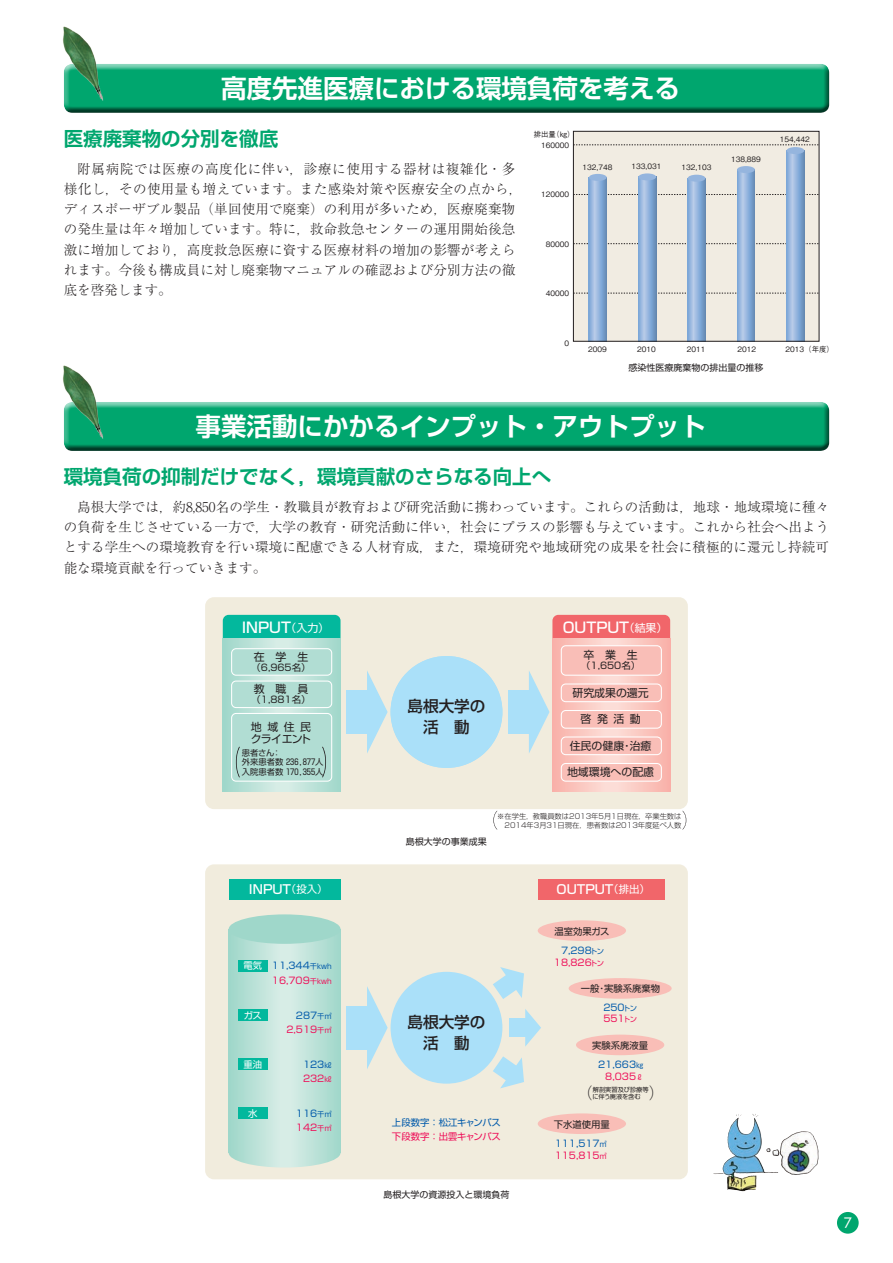
<style>
.page{position:relative;width:893px;height:1263px;background:#fff}
.page>*{position:absolute;margin:0;border:0;box-sizing:border-box;transform-origin:0 0}
.t1{font:700 25.5px "Shin Go Pr 6 De";color:#fff}
.t2{font:700 19.5px "Shin Go Pr 6 De";color:#00a66e}
.t3{font:500 15.6px/20.7px "Shin Go Pr 5";color:#231f20;text-align:center}
.t4{font:300 expanded 15.6px "Shin Go Pr 5";color:#231f20}
.t5{font:500 14.55px "Shin Go Pr 5";color:#fff}
.t6{font:500 14.1px "Futura";color:#fff}
.t7{font:300 13.5px/20.2px "Ryumin Pr 6";letter-spacing:.015em;color:#231f20}
.t8{font:500 12.45px "Shin Go Pr 5";color:#fff}
.t9{font:10.95px "Shin Go Pr 5";color:#231f20}
.t10{font:10.95px/12.1px "Shin Go Pr 5";letter-spacing:-.05em;color:#231f20}
.t11{font:9.3px/12.5px "Shin Go Pr 5";color:#015aaa}
.t12{font:9.3px "Shin Go Pr 5";color:#231f20}
.t13{font:9.3px/14.5px "Shin Go Pr 5";color:#ee1059;text-align:right}
.t14{font:9.3px "Shin Go Pr 5";color:#fff}
.t15{font:9px "Shin Go Pr 5";color:#231f20}
.t16{font:8.25px/9.3px "Shin Go Pr 5";color:#231f20}
.t17{font:500 7.35px "Gothic BBB Pr 5";color:#231f20}
.t18{font:300 7.2px/8.9px "Shin Go Pr 6";color:#231f20}
.t19{font:6.3px "Shin Go Pr 5";letter-spacing:-.005em;color:#231f20}
.t20{font:6.3px "Shin Go Pr 5";letter-spacing:-.03em;color:#231f20}
.s1{font-weight:400;font-size:10.95px}
.s2{font-weight:400;font-size:10.35px}
.s3{font-size:7.2px}
.s4{color:#015aaa}
.s5{font-size:7.2px;color:#015aaa}
.s6{color:#ee1059}
.s7{font-size:7.2px;color:#ee1059}
</style>
<div class="page">
<div style="left:837px;top:1212px;width:22px;height:21px;background:#00a66e;border-radius:50%"></div>
<div style="left:63px;top:63px;width:766px;height:45px;background:#8bd6bd"></div>
<div style="left:63px;top:65px;width:766px;height:48px;background:#231f20;opacity:.75"></div>
<div style="left:63px;top:402px;width:766px;height:44px;background:#8bd6bd"></div>
<div style="left:63px;top:403px;width:766px;height:48px;background:#231f20;opacity:.75"></div>
<img style="left:63px;top:26px;width:46px;height:77px">
<img style="left:63px;top:365px;width:46px;height:76px">
<div style="left:573px;top:131px;width:246px;height:210px;background:#f1ece2"></div>
<svg style="left:576px;top:194px;width:240px;height:1px"></svg>
<svg style="left:576px;top:145px;width:240px;height:1px"></svg>
<svg style="left:576px;top:243px;width:240px;height:1px"></svg>
<svg style="left:576px;top:293px;width:240px;height:1px"></svg>
<svg style="left:589px;top:179px;width:18px;height:161px;background:#8eaed7"></svg>
<svg style="left:638px;top:178px;width:18px;height:162px;background:#8eafd8"></svg>
<svg style="left:688px;top:180px;width:17px;height:160px;background:#90b0d9"></svg>
<svg style="left:737px;top:171px;width:18px;height:169px;background:#8eafd7"></svg>
<svg style="left:786px;top:150px;width:18px;height:190px;background:#8eafd8"></svg>
<div style="left:589px;top:174px;width:18px;height:7px;background:#95b5de;border-radius:50%"></div>
<div style="left:638px;top:173px;width:18px;height:7px;background:#95b5de;border-radius:50%"></div>
<div style="left:688px;top:175px;width:17px;height:7px;background:#95b5de;border-radius:50%"></div>
<div style="left:737px;top:166px;width:18px;height:7px;background:#95b5de;border-radius:50%"></div>
<div style="left:787px;top:147px;width:17px;height:7px;background:#95b5de;border-radius:50%"></div>
<div style="left:573px;top:131px;width:246px;height:211px;border:1px solid #231f20"></div>
<svg style="left:205px;top:864px;width:483px;height:316px;background:#dde4da"></svg>
<div style="left:238px;top:960px;width:30px;height:12px;background:#03b89d"></div>
<div style="left:238px;top:1009px;width:30px;height:12px;background:#03b89d"></div>
<div style="left:238px;top:1058px;width:30px;height:12px;background:#03b89d"></div>
<div style="left:238px;top:1107px;width:30px;height:12px;background:#03b89d"></div>
<svg style="left:205px;top:597px;width:483px;height:233px;background:#dde2dc"></svg>
<div style="left:232px;top:649px;width:100px;height:26px;background:#b1ddd3;border-radius:4px"></div>
<div style="left:231px;top:648px;width:101px;height:28px;border:1px solid #fff;border-radius:4px"></div>
<div style="left:232px;top:681px;width:100px;height:26px;background:#b1ddd3;border-radius:4px"></div>
<div style="left:231px;top:680px;width:101px;height:28px;border:1px solid #fff;border-radius:4px"></div>
<div style="left:232px;top:713px;width:100px;height:68px;background:#b1ddd3;border-radius:4px"></div>
<div style="left:231px;top:713px;width:101px;height:69px;border:1px solid #fff;border-radius:4px"></div>
<div style="left:561px;top:646px;width:100px;height:29px;background:#f9beb7;border-radius:4px"></div>
<div style="left:561px;top:645px;width:101px;height:31px;border:1px solid #fff;border-radius:4px"></div>
<div style="left:561px;top:684px;width:100px;height:18px;background:#f9beb7;border-radius:4px"></div>
<div style="left:561px;top:683px;width:101px;height:19px;border:1px solid #fff;border-radius:4px"></div>
<div style="left:561px;top:763px;width:100px;height:18px;background:#f9beb7;border-radius:4px"></div>
<div style="left:561px;top:763px;width:101px;height:19px;border:1px solid #fff;border-radius:4px"></div>
<div style="left:561px;top:737px;width:100px;height:18px;background:#f9beb7;border-radius:4px"></div>
<div style="left:561px;top:736px;width:101px;height:19px;border:1px solid #fff;border-radius:4px"></div>
<div style="left:561px;top:710px;width:100px;height:18px;background:#f9beb7;border-radius:4px"></div>
<div style="left:561px;top:710px;width:101px;height:19px;border:1px solid #fff;border-radius:4px"></div>
<svg style="left:236px;top:747px;width:4px;height:30px"></svg>
<svg style="left:322px;top:747px;width:4px;height:30px"></svg>
<svg style="left:493px;top:811px;width:4px;height:18px"></svg>
<svg style="left:682px;top:811px;width:4px;height:18px"></svg>
<img style="left:723px;top:1114px;width:36px;height:77px">
<h1 class="t1" style="left:221px;top:67px;width:461px">高度先進医療における環境負荷を考える</h1>
<h2 class="t2" style="left:64px;top:123px;width:216px">医療廃棄物の分別を徹底</h2>
<p class="t7" style="left:64px;top:158px;width:460px;text-indent:14px">附属病院では医療の高度化に伴い，診療に使用する器材は複雑化・多様化し，その使用量も増えています。また感染対策や医療安全の点から，ディスポーザブル製品（単回使用で廃棄）の利用が多いため，医療廃棄物の発生量は年々増加しています。特に，救命救急センターの運用開始後急激に増加しており，高度救急医療に資する医療材料の増加の影響が考えられます。今後も構成員に対し廃棄物マニュアルの確認および分別方法の徹底を啓発します。</p>
<p class="t17" style="left:534px;top:129px;width:42px">排出量（㎏）</p>
<p class="t17" style="left:541px;top:139px;width:30px">160000</p>
<p class="t17" style="left:582px;top:161px;width:31px">132,748</p>
<p class="t17" style="left:631px;top:161px;width:31px">133,031</p>
<p class="t17" style="left:682px;top:162px;width:31px">132,103</p>
<p class="t17" style="left:541px;top:189px;width:30px">120000</p>
<p class="t17" style="left:546px;top:238px;width:25px">80000</p>
<p class="t17" style="left:546px;top:288px;width:25px">40000</p>
<p class="t17" style="left:731px;top:154px;width:31px">138,889</p>
<p class="t17" style="left:780px;top:133px;width:31px">154,442</p>
<p class="t17" style="left:565px;top:337px;width:6px">0</p>
<p class="t17" style="left:588px;top:343px;width:20px">2009</p>
<p class="t17" style="left:637px;top:343px;width:20px">2010</p>
<p class="t17" style="left:687px;top:343px;width:20px">2011</p>
<p class="t17" style="left:737px;top:343px;width:20px">2012</p>
<p class="t17" style="left:785px;top:343px;width:50px">2013（年度）</p>
<p class="t15" style="left:628px;top:360px;width:136px">感染性医療廃棄物の排出量の推移</p>
<h1 class="t1" style="left:196px;top:405px;width:512px">事業活動にかかるインプット・アウトプット</h1>
<h2 class="t2" style="left:64px;top:461px;width:489px">環境負荷の抑制だけでなく，環境貢献のさらなる向上へ</h2>
<p class="t7" style="left:64px;top:496px;width:767px;text-align:justify;text-indent:14px">島根大学では，約8,850名の学生・教職員が教育および研究活動に携わっています。これらの活動は，地球・地域環境に種々の負荷を生じさせている一方で，大学の教育・研究活動に伴い，社会にプラスの影響も与えています。これから社会へ出ようとする学生への環境教育を行い環境に配慮できる人材育成，また，環境研究や地域研究の成果を社会に積極的に還元し持続可能な環境貢献を行っていきます。</p>
<p class="t5" style="left:242px;top:615px;width:89px">INPUT<span class="s1">（入力）</span></p>
<p class="t9" style="left:254px;top:647px;width:56px">在　学　生</p>
<p class="t12" style="left:252px;top:660px;width:60px">（6,965名）</p>
<p class="t9" style="left:254px;top:680px;width:56px">教　職　員</p>
<p class="t12" style="left:252px;top:692px;width:60px">（1,881名）</p>
<p class="t10" style="left:251px;top:719px;width:62px">地域住民クライエント</p>
<p class="t16" style="left:242px;top:747px;width:83px">患者さん：<br>外来患者数 236,877人入院患者数 170,355人</p>
<p class="t3" style="left:408px;top:694px;width:79px">島根大学の活　動</p>
<p class="t5" style="left:563px;top:615px;width:106px">OUTPUT<span class="s1">（結果）</span></p>
<p class="t9" style="left:583px;top:645px;width:56px">卒　業　生</p>
<p class="t12" style="left:581px;top:658px;width:60px">（1,650名）</p>
<p class="t9" style="left:572px;top:684px;width:78px">研究成果の還元</p>
<p class="t9" style="left:581px;top:710px;width:61px">啓発活動</p>
<p class="t9" style="left:570px;top:737px;width:83px">住民の健康・治癒</p>
<p class="t9" style="left:567px;top:763px;width:89px">地域環境への配慮</p>
<p class="t15" style="left:406px;top:834px;width:82px">島根大学の事業成果</p>
<p class="t18" style="left:497px;top:811px;width:186px">※在学生，教職員数は2013年5月1日現在，卒業生数は　2014年3月31日現在，患者数は2013年度延べ人数</p>
<p class="t8" style="left:249px;top:879px;width:80px">INPUT<span class="s2">（投入）</span></p>
<p class="t8" style="left:556px;top:879px;width:95px">OUTPUT<span class="s2">（排出）</span></p>
<p class="t12" style="left:554px;top:923px;width:57px">温室効果ガス</p>
<p class="t11" style="left:561px;top:943px;width:45px">7,298<span class="s3">トン</span></p>
<p class="t14" style="left:244px;top:958px;width:20px">電気</p>
<p class="t11" style="left:272px;top:959px;width:61px">11,344<span class="s3">千kwh</span></p>
<p class="t13" style="left:554px;top:954px;width:52px">18,826<span class="s3">トン</span></p>
<p class="t13" style="left:272px;top:972px;width:61px">16,709<span class="s3">千kwh</span></p>
<p class="t12" style="left:581px;top:981px;width:81px">一般・実験系廃棄物</p>
<p class="t14" style="left:244px;top:1007px;width:20px">ガス</p>
<p class="t14" style="left:244px;top:1056px;width:20px">重油</p>
<p class="t13" style="left:286px;top:1007px;width:47px"><span class="s4">287</span><span class="s5">千㎥<br></span>2,519<span class="s3">千㎥</span></p>
<p class="t11" style="left:303px;top:1056px;width:30px;line-height:14.5px">123<span class="s3">㎘<br></span><span class="s6">232</span><span class="s7">㎘</span></p>
<p class="t11" style="left:603px;top:1001px;width:35px">250<span class="s3">トン</span></p>
<p class="t3" style="left:408px;top:1010px;width:79px">島根大学の</p>
<p class="t13" style="left:603px;top:1010px;width:35px">551<span class="s3">トン</span></p>
<p class="t3" style="left:423px;top:1031px;width:48px">活　動</p>
<p class="t12" style="left:592px;top:1038px;width:58px">実験系廃液量</p>
<p class="t19" style="left:593px;top:1084px;width:57px">解剖実習及び診療等</p>
<p class="t11" style="left:598px;top:1057px;width:47px;text-align:right">21,663<span class="s3">㎏<br></span><span class="s6">8,035</span><span class="s7">ℓ</span></p>
<p class="t4" style="left:587px;top:1080px;width:7px">(</p>
<p class="t4" style="left:649px;top:1080px;width:7px">)</p>
<p class="t20" style="left:593px;top:1091px;width:50px">に伴う廃液を含む</p>
<p class="t14" style="left:248px;top:1106px;width:11px">水</p>
<p class="t11" style="left:296px;top:1105px;width:37px;line-height:14.5px">116<span class="s3">千㎥<br></span><span class="s6">142</span><span class="s7">千㎥</span></p>
<p class="t11" style="left:392px;top:1115px;width:110px">上段数字：松江キャンパス</p>
<p class="t13" style="left:392px;top:1129px;width:110px">下段数字：出雲キャンパス</p>
<p class="t12" style="left:554px;top:1116px;width:58px">下水道使用量</p>
<p class="t11" style="left:555px;top:1136px;width:54px">111,517<span class="s3">㎥<br></span><span class="s6">115,815</span><span class="s7">㎥</span></p>
<p class="t15" style="left:383px;top:1187px;width:127px">島根大学の資源投入と環境負荷</p>
<p class="t6" style="left:844px;top:1213px;width:10px">7</p>
</div>
